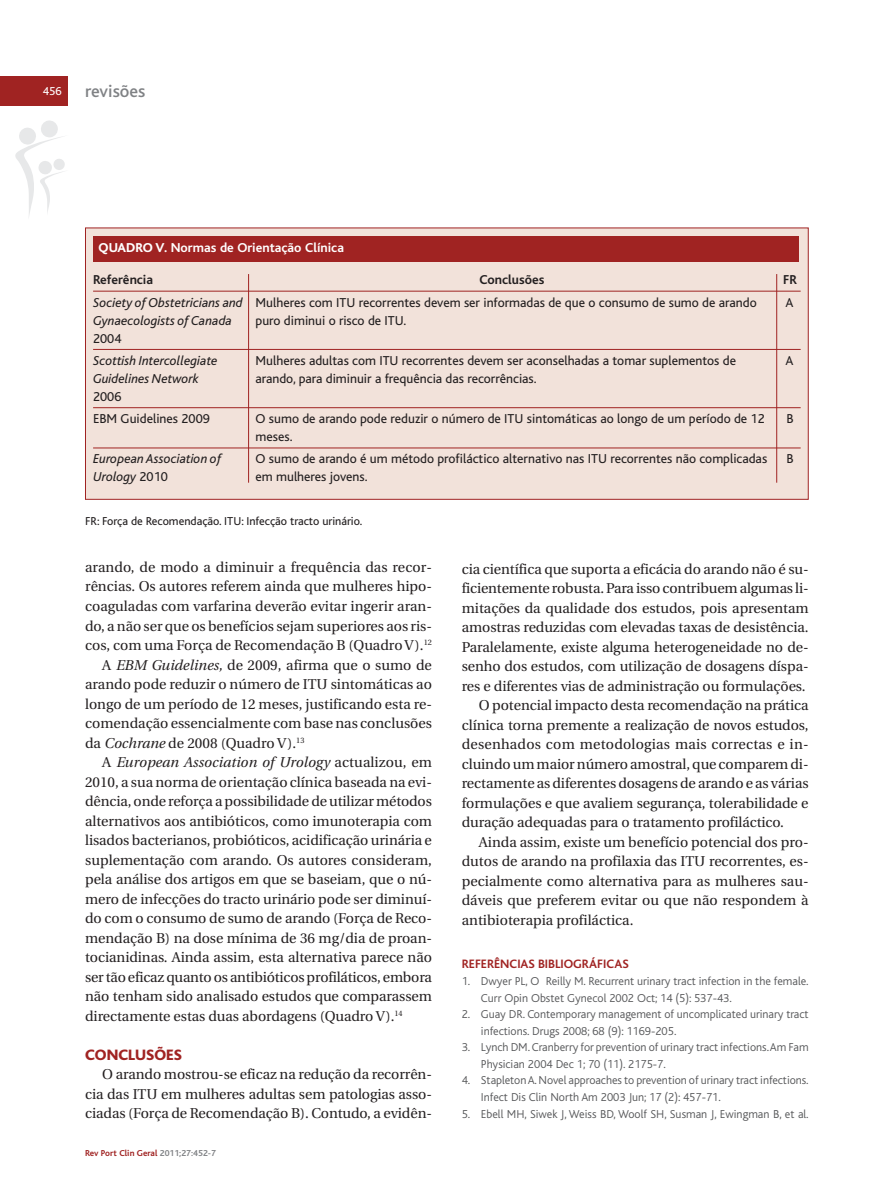
<style>
.page{position:relative;width:881px;height:1191px;background:#fff}
.page>*{position:absolute;margin:0;border:0;box-sizing:border-box;transform-origin:0 0}
.t1{font:500 18px "Bliss";color:#808285}
.t2{font:800 15.75px "Bliss";color:#a02322}
.t3{font:14.25px/19.5px "Utopia";letter-spacing:-.005em;color:#231f20;text-align:justify}
.t4{font:14.25px "Utopia";letter-spacing:.015em;color:#231f20}
.t5{font:italic 14.25px "Utopia";letter-spacing:.005em;color:#231f20}
.t6{font:13.5px/22.2px "Bliss";color:#231f20}
.t7{font:italic 13.5px "Bliss";color:#231f20}
.t8{font:700 13.5px "Bliss";color:#fff}
.t9{font:700 13.5px "Bliss";color:#231f20}
.t10{font:700 12.75px "Bliss";color:#a02322}
.t11{font:300 12px/16.6px "Bliss";color:#57585a}
.t12{font:12px "Bliss";color:#231f20}
.t13{font:12px "Bliss";color:#fff}
.t14{font:700 9px "Bliss";color:#a02322}
.s1{font-weight:800}
.s2{font-style:italic}
.s3{font-style:normal}
.s4{color:#808285}
</style>
<div class="page">
<svg style="left:15px;top:120px;width:50px;height:95px"></svg>
<div style="left:0;top:77px;width:68px;height:29px;background:#a02322"></div>
<div style="left:86px;top:228px;width:721px;height:271px;background:#f2e2da"></div>
<div style="left:85px;top:227px;width:723px;height:273px;border:1px solid #a02322"></div>
<hr style="left:93px;top:291px;width:707px;height:1px;background:#a02322">
<hr style="left:93px;top:349px;width:707px;height:1px;background:#a02322">
<hr style="left:93px;top:407px;width:707px;height:1px;background:#a02322">
<hr style="left:93px;top:447px;width:707px;height:1px;background:#a02322">
<div style="left:94px;top:236px;width:704px;height:25px;background:#a02322"></div>
<hr style="left:248px;top:274px;width:1px;height:209px;background:#a02322">
<hr style="left:776px;top:274px;width:1px;height:209px;background:#a02322">
<p class="t13" style="left:43px;top:87px;width:20px">456</p>
<p class="t1" style="left:85px;top:85px;width:62px">revisões</p>
<p class="t8" style="left:98px;top:243px;width:247px"><span class="s1">QUADRO V.</span> Normas de Orientação Clínica</p>
<p class="t9" style="left:93px;top:275px;width:61px">Referência</p>
<p class="t9" style="left:479px;top:275px;width:66px">Conclusões</p>
<p class="t9" style="left:782px;top:275px;width:15px">FR</p>
<p class="t6" style="left:93px;top:293px;width:664px"><span class="s2">Society of Obstetricians and</span> Mulheres com ITU recorrentes devem ser informadas de que o consumo de sumo de arando</p>
<p class="t6" style="left:785px;top:293px;width:10px">A</p>
<p class="t7" style="left:93px;top:316px;width:140px">Gynaecologists of Canada</p>
<p class="t6" style="left:255px;top:311px;width:152px">puro diminui o risco de ITU.</p>
<p class="t6" style="left:93px;top:329px;width:30px">2004</p>
<p class="t7" style="left:93px;top:356px;width:126px">Scottish Intercollegiate</p>
<p class="t6" style="left:255px;top:351px;width:482px">Mulheres adultas com ITU recorrentes devem ser aconselhadas a tomar suplementos de</p>
<p class="t6" style="left:785px;top:351px;width:10px">A</p>
<p class="t7" style="left:93px;top:374px;width:107px">Guidelines Network</p>
<p class="t6" style="left:255px;top:369px;width:282px">arando, para diminuir a frequência das recorrências.</p>
<p class="t6" style="left:93px;top:387px;width:118px">2006<br>EBM Guidelines 2009</p>
<p class="t6" style="left:255px;top:409px;width:510px">O sumo de arando pode reduzir o número de ITU sintomáticas ao longo de um período de 12</p>
<p class="t6" style="left:786px;top:409px;width:9px">B</p>
<p class="t6" style="left:255px;top:427px;width:38px">meses.</p>
<p class="t7" style="left:93px;top:454px;width:129px">European Association of</p>
<p class="t6" style="left:255px;top:449px;width:513px">O sumo de arando é um método profiláctico alternativo nas ITU recorrentes não complicadas</p>
<p class="t6" style="left:786px;top:449px;width:9px">B</p>
<p class="t7" style="left:93px;top:472px;width:76px">Urology <span class="s3">2010</span></p>
<p class="t6" style="left:255px;top:467px;width:113px">em mulheres jovens.</p>
<p class="t12" style="left:85px;top:517px;width:279px">FR: Força de Recomendação. ITU: Infecção tracto urinário.</p>
<p class="t3" style="left:85px;top:558px;width:348px">arando, de modo a diminuir a frequência das recor-</p>
<p class="t3" style="left:85px;top:578px;width:348px">rências. Os autores referem ainda que mulheres hipo-</p>
<p class="t3" style="left:85px;top:597px;width:348px">coaguladas com varfarina deverão evitar ingerir aran-</p>
<p class="t3" style="left:85px;top:617px;width:348px">do, a não ser que os benefícios sejam superiores aos ris-</p>
<p class="t3" style="left:85px;top:636px;width:348px">cos, com uma Força de Recomendação B (QuadroV).<sup>12</sup></p>
<p class="t3" style="left:102px;top:656px;width:331px">A <span class="s2">EBM Guidelines,</span> de 2009, afirma que o sumo de</p>
<p class="t3" style="left:85px;top:675px;width:348px">arando pode reduzir o número de ITU sintomáticas ao</p>
<p class="t3" style="left:85px;top:695px;width:348px">longo de um período de 12 meses, justificando esta re-</p>
<p class="t3" style="left:85px;top:714px;width:348px">comendação essencialmente com base nas conclusões</p>
<p class="t3" style="left:85px;top:734px;width:221px">da <span class="s2">Cochrane</span> de 2008 (Quadro V).<sup>13</sup></p>
<p class="t5" style="left:102px;top:756px;width:331px"><span class="s3">A</span> European Association of Urology <span class="s3">actualizou, em</span></p>
<p class="t3" style="left:85px;top:773px;width:348px">2010, a sua norma de orientação clínica baseada na evi-</p>
<p class="t3" style="left:85px;top:792px;width:348px">dência,onde reforça apossibilidadedeutilizarmétodos</p>
<p class="t3" style="left:85px;top:812px;width:348px">alternativos aos antibióticos, como imunoterapia com</p>
<p class="t3" style="left:85px;top:831px;width:348px">lisados bacterianos, probióticos, acidificação urinária e</p>
<p class="t3" style="left:85px;top:851px;width:348px">suplementação com arando. Os autores consideram,</p>
<p class="t3" style="left:85px;top:870px;width:348px">pela análise dos artigos em que se baseiam, que o nú-</p>
<p class="t3" style="left:85px;top:890px;width:348px">mero de infecções do tracto urinário pode ser diminuí-</p>
<p class="t3" style="left:85px;top:909px;width:348px">do com o consumo de sumo de arando (Força de Reco-</p>
<p class="t3" style="left:85px;top:929px;width:348px">mendação B) na dose mínima de 36 mg/dia de proan-</p>
<p class="t3" style="left:85px;top:948px;width:348px">tocianidinas. Ainda assim, esta alternativa parece não</p>
<p class="t3" style="left:85px;top:968px;width:348px">sertãoeficazquantoos antibióticosprofiláticos, embora</p>
<p class="t3" style="left:85px;top:987px;width:348px">não tenham sido analisado estudos que comparassem</p>
<p class="t3" style="left:85px;top:1007px;width:319px">directamente estas duas abordagens (Quadro V).<sup>14</sup></p>
<p class="t2" style="left:85px;top:1049px;width:98px">CONCLUSÕES</p>
<p class="t3" style="left:85px;top:1065px;width:348px;text-indent:17px">O arando mostrou-se eficaz na redução da recorrên&shy;cia das ITU em mulheres adultas sem patologias asso&shy;ciadas (Força de Recomendação B). Contudo, a evidên-</p>
<p class="t14" style="left:85px;top:1149px;width:132px">Rev Port Clin Geral <span class="s4">2011;27:452-7</span></p>
<p class="t3" style="left:461px;top:560px;width:348px">cia científica que suporta a eficácia do arando não é su-</p>
<p class="t3" style="left:461px;top:580px;width:348px">ficientemente robusta.Para issocontribuemalgumas li-</p>
<p class="t3" style="left:461px;top:599px;width:348px">mitações da qualidade dos estudos, pois apresentam</p>
<p class="t3" style="left:461px;top:619px;width:348px">amostras reduzidas com elevadas taxas de desistência.</p>
<p class="t3" style="left:461px;top:638px;width:348px">Paralelamente, existe alguma heterogeneidade no de-</p>
<p class="t3" style="left:461px;top:658px;width:348px">senho dos estudos, com utilização de dosagens díspa-</p>
<p class="t3" style="left:461px;top:677px;width:345px">res e diferentes vias de administração ou formulações.</p>
<p class="t3" style="left:478px;top:697px;width:331px">O potencial impacto desta recomendação na prática</p>
<p class="t3" style="left:461px;top:716px;width:348px">clínica torna premente a realização de novos estudos,</p>
<p class="t4" style="left:461px;top:738px;width:348px">desenhados com metodologias mais correctas e in-</p>
<p class="t3" style="left:461px;top:755px;width:348px">cluindoummaiornúmero amostral,que comparemdi-</p>
<p class="t3" style="left:461px;top:775px;width:348px">rectamente asdiferentesdosagensde arando e as várias</p>
<p class="t3" style="left:461px;top:794px;width:348px">formulações e que avaliem segurança, tolerabilidade e</p>
<p class="t3" style="left:461px;top:814px;width:323px">duração adequadas para o tratamento profiláctico.</p>
<p class="t3" style="left:478px;top:833px;width:331px">Ainda assim, existe um benefício potencial dos pro-</p>
<p class="t3" style="left:461px;top:853px;width:348px">dutos de arando na profilaxia das ITU recorrentes, es-</p>
<p class="t3" style="left:461px;top:872px;width:348px">pecialmente como alternativa para as mulheres sau-</p>
<p class="t3" style="left:461px;top:892px;width:348px">dáveis que preferem evitar ou que não respondem à</p>
<p class="t3" style="left:461px;top:911px;width:173px">antibioterapia profiláctica.</p>
<p class="t10" style="left:461px;top:960px;width:168px">REFERÊNCIAS BIBLIOGRÁFICAS</p>
<p class="t11" style="left:480px;top:974px;width:329px;text-indent:-19px">1. Dwyer PL, O Reilly M. Recurrent urinary tract infection in the female.<br>Curr Opin Obstet Gynecol 2002 Oct; 14 (5): 537-43.</p>
<p class="t11" style="left:480px;top:1007px;width:329px;text-indent:-19px">2. Guay DR. Contemporary management of uncomplicated urinary tract infections. Drugs 2008; 68 (9): 1169-205.</p>
<p class="t11" style="left:480px;top:1040px;width:329px;text-indent:-19px">3. Lynch DM.Cranberry for prevention of urinary tract infections.Am Fam<br>Physician 2004 Dec 1; 70 (11). 2175-7.</p>
<p class="t11" style="left:480px;top:1073px;width:329px;text-indent:-19px">4. StapletonA.Novel approaches to prevention of urinary tract infections.<br>Infect Dis Clin North Am 2003 Jun; 17 (2): 457-71.</p>
<p class="t11" style="left:461px;top:1106px;width:348px">5. Ebell MH, Siwek J, Weiss BD, Woolf SH, Susman J, Ewingman B, et al.</p>
</div>
